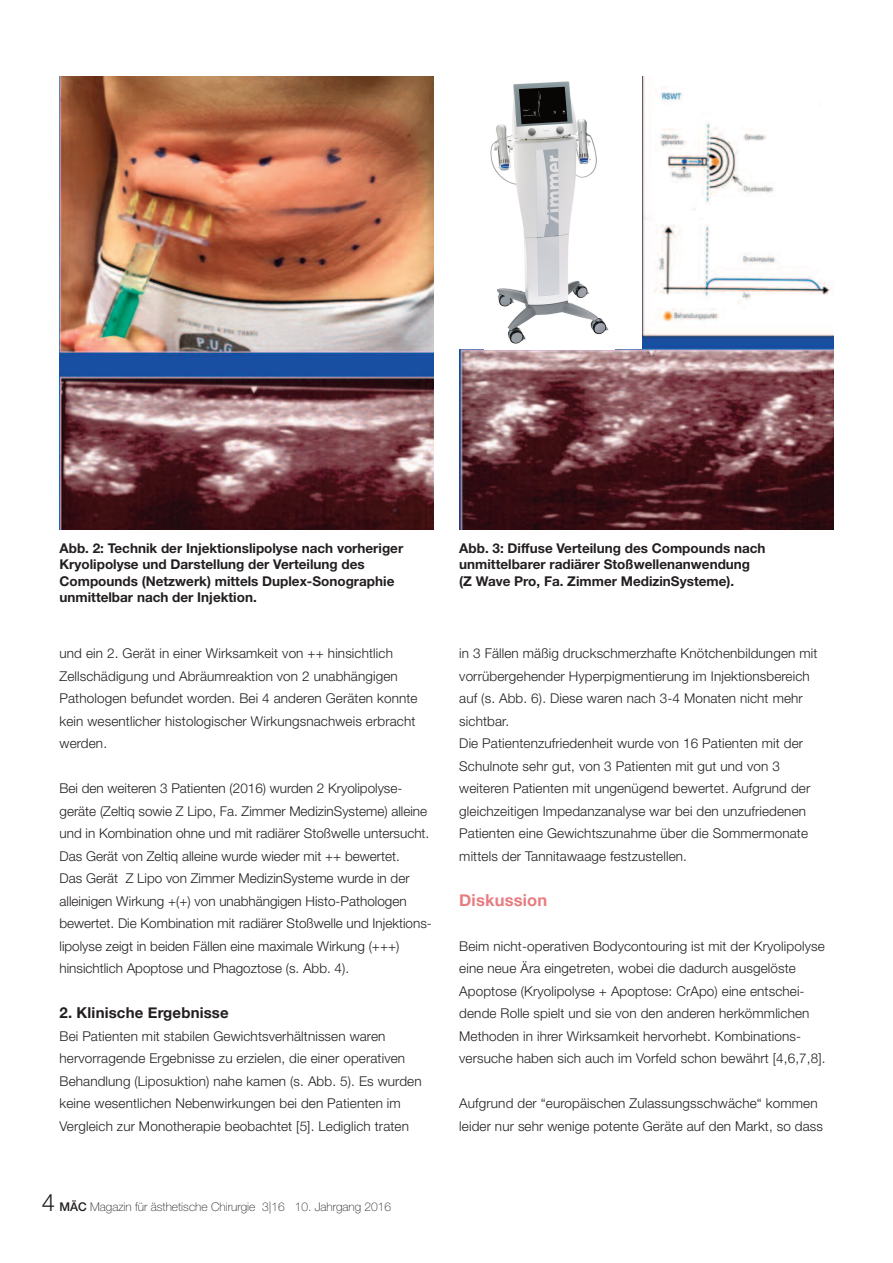
<style>
.page{position:relative;width:893px;height:1263px;background:#fff}
.page>*{position:absolute;margin:0;border:0;box-sizing:border-box;transform-origin:0 0}
.t1{font:700 16.5px "Helvetica Neue";letter-spacing:.01em;color:#e87d81}
.t2{font:700 15px "Helvetica Neue";letter-spacing:.01em;color:#231f20}
.t3{font:300 13.5px/22.5px "Helvetica Neue LT Std";letter-spacing:.01em;color:#231f20}
.t4{font:700 13.5px/16.2px "Helvetica Neue LT Std";color:#231f20}
.t5{font:100 12px "Helvetica Neue LT Std";color:#231f20}
.s1{font-weight:300;font-size:24px}
.s2{font-family:"Helvetica Neue";font-weight:500}
</style>
<div class="page">
<img style="left:60px;top:77px;width:374px;height:452px">
<img style="left:459px;top:77px;width:374px;height:452px">
<div style="left:459px;top:77px;width:183px;height:272px;background:#fff"></div>
<img style="left:490px;top:81px;width:119px;height:263px">
<p class="t4" style="left:60px;top:541px;width:345px">Abb. 2: Technik der Injektionslipolyse nach vorheriger Kryolipolyse und Darstellung der Verteilung des Compounds (Netzwerk) mittels Duplex-Sonographie unmittelbar nach der Injektion.</p>
<p class="t4" style="left:459px;top:541px;width:308px">Abb. 3: Diffuse Verteilung des Compounds nach unmittelbarer radiärer Stoßwellenanwendung (Z Wave Pro, Fa. Zimmer MedizinSysteme).</p>
<p class="t3" style="left:60px;top:643px;width:360px">und ein 2. Gerät in einer Wirksamkeit von ++ hinsichtlich Zellschädigung und Abräumreaktion von 2 unabhängigen Pathologen befundet worden. Bei 4 anderen Geräten konnte kein wesentlicher histologischer Wirkungsnachweis erbracht werden.</p>
<p class="t3" style="left:60px;top:778px;width:374px">Bei den weiteren 3 Patienten (2016) wurden 2 Kryolipolyse&shy;geräte (Zeltiq sowie Z Lipo, Fa. Zimmer MedizinSysteme) alleine und in Kombination ohne und mit radiärer Stoßwelle untersucht.<br>Das Gerät von Zeltiq alleine wurde wieder mit ++ bewertet.<br>Das Gerät Z Lipo von Zimmer MedizinSysteme wurde in der alleinigen Wirkung +(+) von unabhängigen Histo-Pathologen bewertet. Die Kombination mit radiärer Stoßwelle und Injektions&shy;lipolyse zeigt in beiden Fällen eine maximale Wirkung (+++) hinsichtlich Apoptose und Phagoztose (s. Abb. 4).</p>
<p class="t2" style="left:60px;top:1003px;width:171px">2. Klinische Ergebnisse</p>
<p class="t3" style="left:60px;top:1026px;width:364px">Bei Patienten mit stabilen Gewichtsverhältnissen waren hervorragende Ergebnisse zu erzielen, die einer operativen Behandlung (Liposuktion) nahe kamen (s. Abb. 5). Es wurden keine wesentlichen Nebenwirkungen bei den Patienten im Vergleich zur Monotherapie beobachtet [5]. Lediglich traten</p>
<p class="t5" style="left:42px;top:1202px;width:351px"><span class="s1">4</span> <span class="s2">MÄC</span> Magazin für ästhetische Chirurgie 3|16 10. Jahrgang 2016</p>
<p class="t3" style="left:459px;top:643px;width:360px">in 3 Fällen mäßig druckschmerzhafte Knötchenbildungen mit vorrübergehender Hyperpigmentierung im Injektionsbereich auf (s. Abb. 6). Diese waren nach 3-4 Monaten nicht mehr sichtbar.<br>Die Patientenzufriedenheit wurde von 16 Patienten mit der Schulnote sehr gut, von 3 Patienten mit gut und von 3 weiteren Patienten mit ungenügend bewertet. Aufgrund der gleichzeitigen Impedanzanalyse war bei den unzufriedenen Patienten eine Gewichtszunahme über die Sommermonate mittels der Tannitawaage festzustellen.</p>
<p class="t1" style="left:459px;top:889px;width:89px">Diskussion</p>
<p class="t3" style="left:459px;top:936px;width:368px">Beim nicht-operativen Bodycontouring ist mit der Kryolipolyse eine neue Ära eingetreten, wobei die dadurch ausgelöste Apoptose (Kryolipolyse + Apoptose: CrApo) eine entschei&shy;dende Rolle spielt und sie von den anderen herkömmlichen Methoden in ihrer Wirksamkeit hervorhebt. Kombinations&shy;versuche haben sich auch im Vorfeld schon bewährt [4,6,7,8].</p>
<p class="t3" style="left:459px;top:1093px;width:365px">Aufgrund der “europäischen Zulassungsschwäche“ kommen leider nur sehr wenige potente Geräte auf den Markt, so dass</p>
</div>
